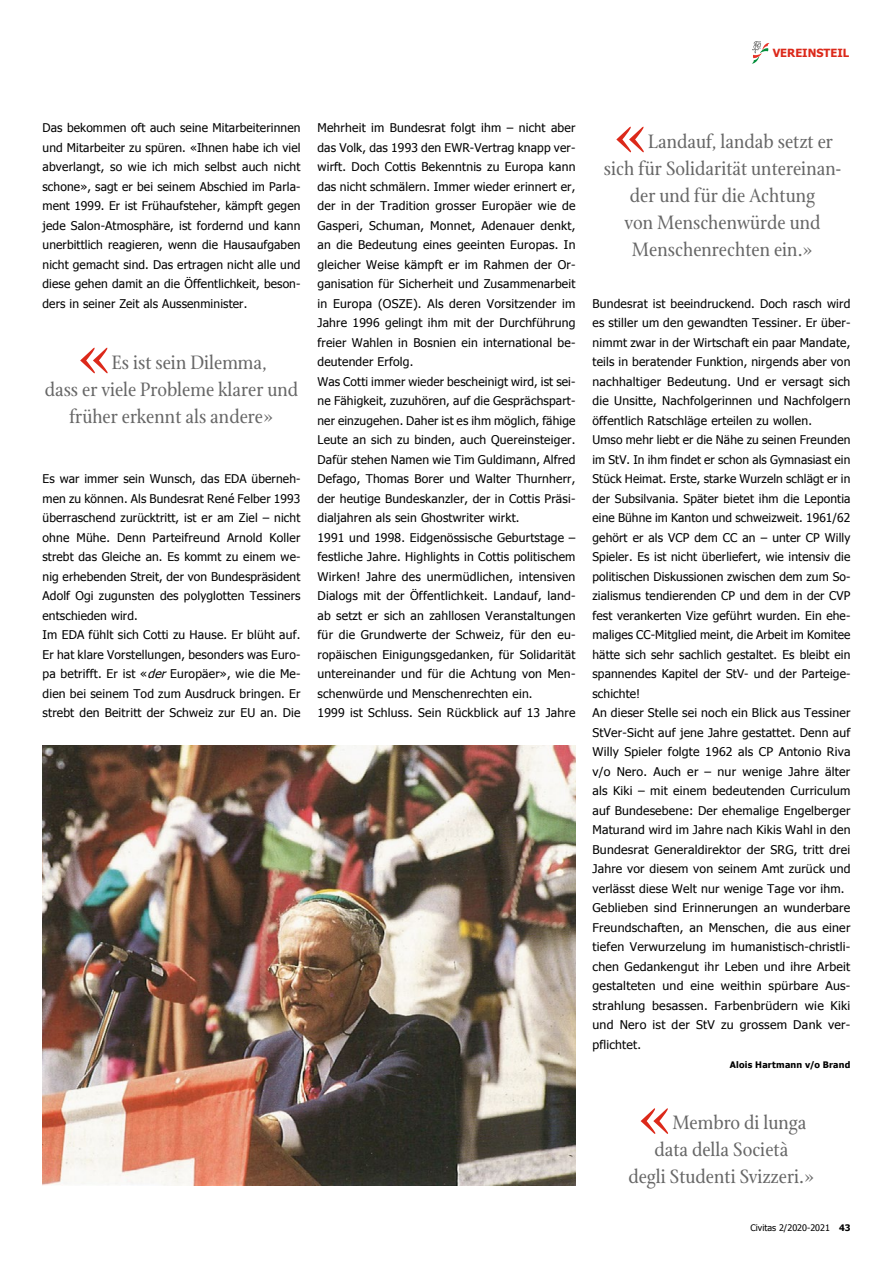
<style>
.page{position:relative;width:893px;height:1263px;background:#fff}
.page>*{position:absolute;margin:0;border:0;box-sizing:border-box;transform-origin:0 0}
.t1{font:72px "Stone Print";color:#dc291a}
.t2{font:21px "Stone Print";color:#676767}
.t3{font:12px/19.5px "Tahoma";letter-spacing:.015em;color:#000}
.t4{font:700 11.25px "Tahoma";color:#dc291a}
.t5{font:700 9px "Tahoma";letter-spacing:.025em;color:#000}
.t6{font:9px "Tahoma";color:#000}
.s1{font-style:italic}
.s2{font-weight:700}
</style>
<div class="page">
<svg style="left:752px;top:41px;width:17px;height:23px"></svg>
<img style="left:43px;top:746px;width:532px;height:439px">
<p class="t4" style="left:773px;top:45px;width:78px">VEREINSTEIL</p>
<p class="t3" style="left:43px;top:118px;width:259px;text-align:justify">Das bekommen oft auch seine Mitarbeiterinnen und Mitarbeiter zu spüren. «Ihnen habe ich viel abverlangt, so wie ich mich selbst auch nicht schone», sagt er bei seinem Abschied im Parla&shy;ment 1999. Er ist Frühaufsteher, kämpft gegen jede Salon-Atmosphäre, ist fordernd und kann unerbittlich reagieren, wenn die Hausaufgaben nicht gemacht sind. Das ertragen nicht alle und diese gehen damit an die Öffentlichkeit, beson&shy;ders in seiner Zeit als Aussenminister.</p>
<h1 class="t1" style="left:76px;top:314px;width:38px">«</h1>
<h2 class="t2" style="left:112px;top:350px;width:157px">Es ist sein Dilemma,</h2>
<h2 class="t2" style="left:45px;top:377px;width:255px">dass er viele Probleme klarer und</h2>
<h2 class="t2" style="left:69px;top:404px;width:206px">früher erkennt als andere»</h2>
<p class="t3" style="left:43px;top:469px;width:260px">Es war immer sein Wunsch, das EDA überneh&shy;men zu können. Als Bundesrat René Felber 1993 überraschend zurücktritt, ist er am Ziel – nicht ohne Mühe. Denn Parteifreund Arnold Koller strebt das Gleiche an. Es kommt zu einem we&shy;nig erhebenden Streit, der von Bundespräsident Adolf Ogi zugunsten des polyglotten Tessiners entschieden wird.<br>Im EDA fühlt sich Cotti zu Hause. Er blüht auf.<br>Er hat klare Vorstellungen, besonders was Euro&shy;pa betrifft. Er ist «<span class="s1">der</span> Europäer», wie die Me&shy;dien bei seinem Tod zum Ausdruck bringen. Er strebt den Beitritt der Schweiz zur EU an. Die</p>
<p class="t3" style="left:317px;top:118px;width:259px">Mehrheit im Bundesrat folgt ihm – nicht aber das Volk, das 1993 den EWR-Vertrag knapp ver&shy;wirft. Doch Cottis Bekenntnis zu Europa kann das nicht schmälern. Immer wieder erinnert er, der in der Tradition grosser Europäer wie de Gasperi, Schuman, Monnet, Adenauer denkt, an die Bedeutung eines geeinten Europas. In gleicher Weise kämpft er im Rahmen der Or&shy;ganisation für Sicherheit und Zusammenarbeit in Europa (OSZE). Als deren Vorsitzender im Jahre 1996 gelingt ihm mit der Durchführung freier Wahlen in Bosnien ein international be&shy;deutender Erfolg.<br>Was Cotti immer wieder bescheinigt wird, ist sei&shy;ne Fähigkeit, zuzuhören, auf die Gesprächspart&shy;ner einzugehen. Daher ist es ihm möglich, fähige Leute an sich zu binden, auch Quereinsteiger.<br>Dafür stehen Namen wie Tim Guldimann, Alfred Defago, Thomas Borer und Walter Thurnherr, der heutige Bundeskanzler, der in Cottis Präsi&shy;dialjahren als sein Ghostwriter wirkt.<br>1991 und 1998. Eidgenössische Geburtstage – festliche Jahre. Highlights in Cottis politischem Wirken! Jahre des unermüdlichen, intensiven Dialogs mit der Öffentlichkeit. Landauf, land&shy;ab setzt er sich an zahllosen Veranstaltungen für die Grundwerte der Schweiz, für den eu&shy;ropäischen Einigungsgedanken, für Solidarität untereinander und für die Achtung von Men&shy;schenwürde und Menschenrechten ein.<br>1999 ist Schluss. Sein Rückblick auf 13 Jahre</p>
<h1 class="t1" style="left:612px;top:93px;width:37px">«</h1>
<h2 class="t2" style="left:648px;top:129px;width:186px">Landauf, landab setzt er</h2>
<h2 class="t2" style="left:604px;top:156px;width:239px">sich für Solidarität untereinan-</h2>
<h2 class="t2" style="left:630px;top:183px;width:187px">der und für die Achtung</h2>
<h2 class="t2" style="left:625px;top:210px;width:197px">von Menschenwürde und</h2>
<h2 class="t2" style="left:632px;top:237px;width:183px">Menschenrechten ein.»</h2>
<p class="t3" style="left:592px;top:293px;width:260px">Bundesrat ist beeindruckend. Doch rasch wird es stiller um den gewandten Tessiner. Er über&shy;nimmt zwar in der Wirtschaft ein paar Mandate, teils in beratender Funktion, nirgends aber von nachhaltiger Bedeutung. Und er versagt sich die Unsitte, Nachfolgerinnen und Nachfolgern öffentlich Ratschläge erteilen zu wollen.<br>Umso mehr liebt er die Nähe zu seinen Freunden im StV. In ihm findet er schon als Gymnasiast ein Stück Heimat. Erste, starke Wurzeln schlägt er in der Subsilvania. Später bietet ihm die Lepontia eine Bühne im Kanton und schweizweit. 1961/62 gehört er als VCP dem CC an – unter CP Willy Spieler. Es ist nicht überliefert, wie intensiv die politischen Diskussionen zwischen dem zum So&shy;zialismus tendierenden CP und dem in der CVP fest verankerten Vize geführt wurden. Ein ehe&shy;maliges CC-Mitglied meint, die Arbeit im Komitee hätte sich sehr sachlich gestaltet. Es bleibt ein spannendes Kapitel der StV- und der Parteige&shy;schichte!<br>An dieser Stelle sei noch ein Blick aus Tessiner StVer-Sicht auf jene Jahre gestattet. Denn auf Willy Spieler folgte 1962 als CP Antonio Riva v/o Nero. Auch er – nur wenige Jahre älter als Kiki – mit einem bedeutenden Curriculum auf Bundesebene: Der ehemalige Engelberger Maturand wird im Jahre nach Kikis Wahl in den Bundesrat Generaldirektor der SRG, tritt drei Jahre vor diesem von seinem Amt zurück und verlässt diese Welt nur wenige Tage vor ihm.<br>Geblieben sind Erinnerungen an wunderbare Freundschaften, an Menschen, die aus einer tiefen Verwurzelung im humanistisch-christli&shy;chen Gedankengut ihr Leben und ihre Arbeit gestalteten und eine weithin spürbare Aus&shy;strahlung besassen. Farbenbrüdern wie Kiki und Nero ist der StV zu grossem Dank ver&shy;pflichtet.</p>
<p class="t5" style="left:730px;top:1059px;width:122px">Alois Hartmann v/o Brand</p>
<h1 class="t1" style="left:636px;top:1074px;width:37px">«</h1>
<h2 class="t2" style="left:672px;top:1110px;width:136px">Membro di lunga</h2>
<h2 class="t2" style="left:655px;top:1137px;width:135px">data della Società</h2>
<h2 class="t2" style="left:628px;top:1164px;width:188px">degli Studenti Svizzeri.»</h2>
<p class="t6" style="left:750px;top:1222px;width:101px">Civitas 2/2020-2021 <span class="s2">43</span></p>
</div>
